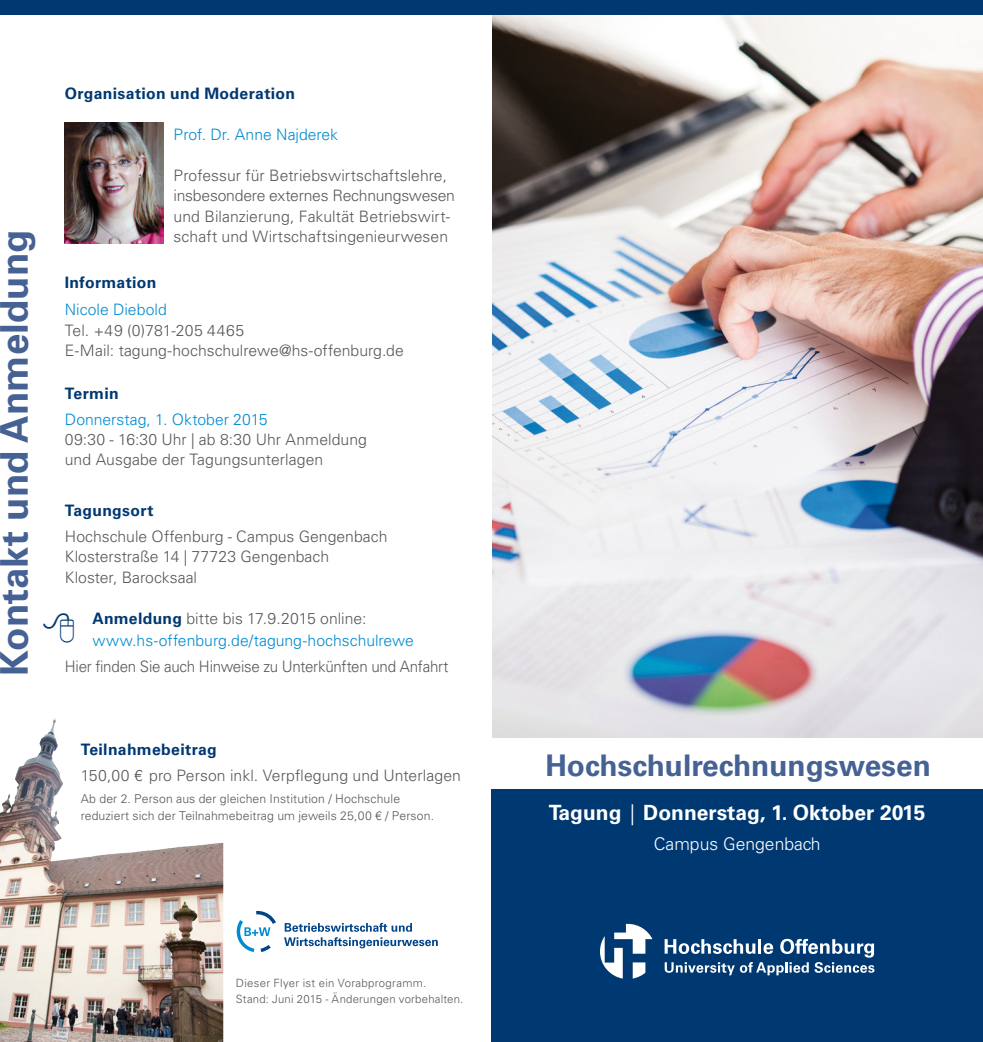
<style>
.page{position:relative;width:983px;height:1042px;background:#fff}
.page>*{position:absolute;margin:0;border:0;box-sizing:border-box;transform-origin:0 0}
.t1{font:700 38.32px "Univers LT Std";color:#466193}
.t2{font:700 29.75px "Univers LT Std";color:#466193}
.t3{font:700 21px "Univers LT Std";color:#fff}
.t4{font:300 17.5px "Univers LT Std";color:#fff}
.Überschrift_Text{font:300 15.75px/20.5px "Univers LT Std";letter-spacing:.005em;color:#58585a}
.Referent{font:300 15.75px/20.5px "Univers LT Std";color:#58585a}
.Referent-2{font:300 15.75px/22.8px "Univers LT Std";color:#008bd0}
.Fließtext{font:300 15.75px/20.5px "Univers LT Std";letter-spacing:-.005em;color:#58585a}
.Überschrift_Text-2{font:700 15.75px "Univers LT Std";letter-spacing:.02em;color:#003871}
.Fließtext-2{font:300 15.75px "Univers LT Std";letter-spacing:-.005em;color:#58585a;scale:.96 1}
.Fließtext-3{font:700 15.75px "Univers LT Std";letter-spacing:.02em;color:#003871}
.Überschrift_Text-3{font:300 12.25px/17.5px "Univers LT Std";letter-spacing:.01em;color:#58585a}
.Fließtext-4{font:300 11.38px/15.8px "Univers LT Std";letter-spacing:.02em;color:#58585a}
.s1{color:#008bd0}
.s2{font-weight:700;color:#003871}
.s3{color:#58585a}
.s4{font-weight:300}
</style>
<div class="page">
<img style="left:492px;top:14px;width:490px;height:724px">
<div style="left:0;top:0;width:982px;height:14px;background:#003871"></div>
<svg style="left:284px;top:923px;width:153px;height:25px"></svg>
<svg style="left:236px;top:911px;width:40px;height:41px"></svg>
<div style="left:491px;top:789px;width:491px;height:253px;background:#003871"></div>
<svg style="left:600px;top:924px;width:52px;height:54px"></svg>
<svg style="left:664px;top:939px;width:210px;height:36px"></svg>
<img style="left:65px;top:123px;width:99px;height:120px">
<img style="left:0;top:718px;width:223px;height:324px">
<p class="t1" style="left:-8px;top:676px;width:448px;rotate:-90deg">Kontakt und Anmeldung</p>
<p class="Überschrift_Text-2" style="left:65px;top:84px;width:232px">Organisation und Moderation</p>
<p class="Referent-2" style="left:174px;top:123px;width:166px">Prof. Dr. Anne Najderek</p>
<p class="Referent" style="left:174px;top:165px;width:283px">Professur für Betriebswirtschaftslehre, insbesondere externes Rechnungswesen und Bilanzierung, Fakultät Betriebswirt&shy;schaft und Wirtschaftsingenieurwesen</p>
<p class="Überschrift_Text-2" style="left:65px;top:273px;width:93px">Information</p>
<p class="Fließtext" style="left:65px;top:299px;width:340px"><span class="s1">Nicole Diebold<br></span>Tel. +49 (0)781-205 4465<br>E-Mail: tagung-hochschulrewe@hs-offenburg.de</p>
<p class="Fließtext-3" style="left:65px;top:384px;width:55px">Termin</p>
<p class="Überschrift_Text" style="left:65px;top:409px;width:303px"><span class="s1">Donnerstag, 1. Oktober 2015<br></span>09:30 - 16:30 Uhr | ab 8:30 Uhr Anmeldung und Ausgabe der Tagungsunterlagen</p>
<p class="Überschrift_Text-2" style="left:65px;top:501px;width:90px">Tagungsort</p>
<p class="Überschrift_Text" style="left:65px;top:526px;width:324px">Hochschule Offenburg - Campus Gengenbach<br>Klosterstraße 14 | 77723 Gengenbach<br>Kloster, Barocksaal</p>
<p class="Referent-2" style="left:92px;top:607px;width:323px"><span class="s2">Anmeldung</span> <span class="s3">bitte bis 17.9.2015 online: </span>www.hs-offenburg.de/tagung-hochschulrewe</p>
<p class="Fließtext-2" style="left:65px;top:657px;width:401px">Hier finden Sie auch Hinweise zu Unterkünften und Anfahrt</p>
<p class="Überschrift_Text-2" style="left:81px;top:740px;width:138px">Teilnahmebeitrag</p>
<p class="Überschrift_Text" style="left:81px;top:765px;width:381px">150,00 € pro Person inkl. Verpflegung und Unterlagen</p>
<p class="Überschrift_Text-3" style="left:81px;top:790px;width:355px">Ab der 2. Person aus der gleichen Institution / Hochschule reduziert sich der Teilnahmebeitrag um jeweils 25,00 € / Person.</p>
<p class="Fließtext-4" style="left:236px;top:975px;width:229px">Dieser Flyer ist ein Vorabprogramm.<br>Stand: Juni 2015 - Änderungen vorbehalten.</p>
<p class="t2" style="left:545px;top:748px;width:387px">Hochschulrechnungswesen</p>
<p class="t3" style="left:548px;top:800px;width:378px">Tagung <span class="s4">|</span> Donnerstag, 1. Oktober 2015</p>
<p class="t4" style="left:653px;top:833px;width:168px">Campus Gengenbach</p>
</div>
